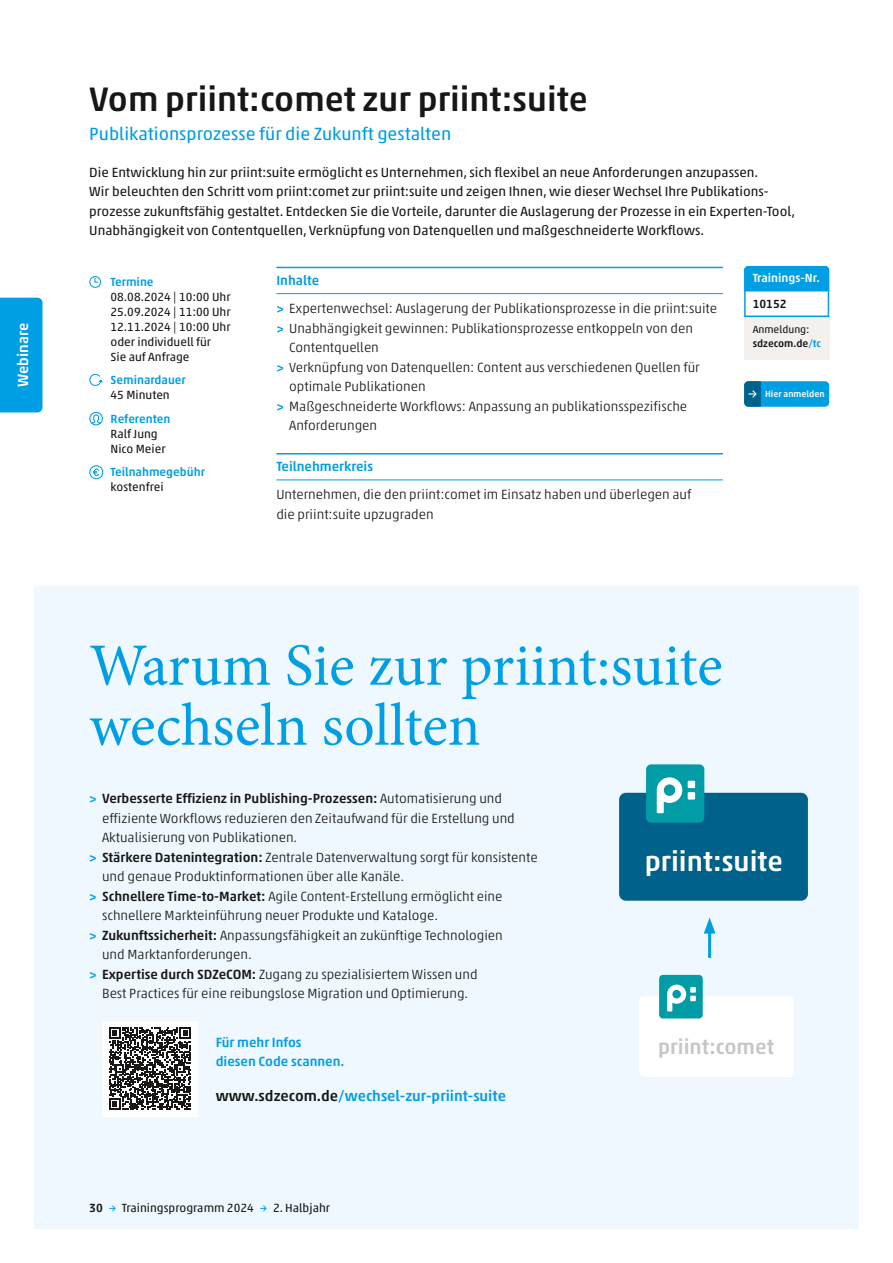
<style>
.page{position:relative;width:893px;height:1263px;background:#fff}
.page>*{position:absolute;margin:0;border:0;box-sizing:border-box;transform-origin:0 0}
.t1{font:60px/60px "Minion Pro";color:#009ee3}
.t2{font:500 34.5px "Akko Pro";color:#181716}
.t3{font:500 28.05px "Akko Pro";color:#fff}
.t4{font:500 21px "Akko Pro";color:#c5c6c6}
.t5{font:18px "Akko Pro";color:#009ee3}
.t6{font:500 15px "Akko Pro";color:#009ee3}
.t7{font:500 15px "Akko Pro";color:#fff}
.t8{font:300 13.5px/28px "Akko Pro";color:#181716}
.t9{font:13.5px/19.5px "Akko Pro";color:#181716}
.t10{font:500 13.5px "Akko Pro";color:#181716}
.t11{font:500 13.5px/19.5px "Akko Pro";color:#009ee3}
.t12{font:12px/15px "Akko Pro";color:#181716}
.t13{font:500 12px "Akko Pro";color:#009ee3}
.t14{font:500 12px "Akko Pro";color:#fff}
.t15{font:500 12px "Akko Pro";color:#181716}
.t16{font:10.5px/13.5px "Akko Pro";color:#181716}
.t17{font:500 9px "Akko Pro";color:#fff}
.s1{font-weight:500;color:#009ee3}
.s2{font-weight:500}
.s3{color:#009ee3}
.s4{font-weight:300}
.s5{color:#181716}
</style>
<div class="page">
<div style="left:34px;top:587px;width:825px;height:642px;background:#eef8fe"></div>
<hr style="left:276px;top:267px;width:447px;height:1px;background:#009ee3">
<hr style="left:276px;top:293px;width:447px;height:1px;background:#009ee3">
<hr style="left:276px;top:453px;width:447px;height:1px;background:#009ee3">
<hr style="left:276px;top:480px;width:447px;height:1px;background:#009ee3">
<svg style="left:89px;top:276px;width:12px;height:12px"></svg>
<svg style="left:89px;top:374px;width:14px;height:12px"></svg>
<svg style="left:89px;top:411px;width:14px;height:15px"></svg>
<div style="left:89px;top:465px;width:14px;height:14px;border:1px solid #009ee3;border-radius:50%"></div>
<svg style="left:93px;top:468px;width:7px;height:9px"></svg>
<svg style="left:744px;top:265px;width:86px;height:53px"></svg>
<div style="left:744px;top:317px;width:85px;height:42px;background:#f3f0ee"></div>
<div style="left:102px;top:1020px;width:96px;height:96px;background:#fff"></div>
<svg style="left:109px;top:1027px;width:82px;height:83px"></svg>
<div style="left:639px;top:996px;width:155px;height:81px;background:#fff;border-radius:5px"></div>
<div style="left:659px;top:975px;width:44px;height:43px;background:#019ca6;border-radius:4px"></div>
<svg style="left:667px;top:984px;width:29px;height:27px"></svg>
<div style="left:619px;top:793px;width:189px;height:108px;background:#00618a;border-radius:7px"></div>
<div style="left:646px;top:764px;width:58px;height:59px;background:#019ca6;border-radius:5px"></div>
<svg style="left:657px;top:777px;width:25px;height:36px"></svg>
<div style="left:688px;top:781px;width:7px;height:7px;background:#fff"></div>
<div style="left:688px;top:792px;width:7px;height:7px;background:#fff"></div>
<hr style="left:708px;top:928px;width:3px;height:30px;background:#009ee3">
<svg style="left:704px;top:917px;width:11px;height:16px"></svg>
<div style="left:0;top:298px;width:43px;height:114px;background:#009ee3"></div>
<div style="left:744px;top:381px;width:85px;height:26px;background:#009ee3;border-radius:4px"></div>
<svg style="left:744px;top:381px;width:17px;height:26px"></svg>
<p class="t7" style="left:14px;top:387px;width:66px;rotate:-90deg">Webinare</p>
<h2 class="t2" style="left:89px;top:78px;width:500px">Vom priint:comet zur priint:suite</h2>
<h3 class="t5" style="left:89px;top:123px;width:364px">Publikationsprozesse für die Zukunft gestalten</h3>
<p class="t9" style="left:89px;top:162px;width:707px">Die Entwicklung hin zur priint:suite ermöglicht es Unternehmen, sich flexibel an neue Anforderungen anzupassen.<br>Wir beleuchten den Schritt vom priint:comet zur priint:suite und zeigen Ihnen, wie dieser Wechsel Ihre Publikations&shy;prozesse zukunftsfähig gestaltet. Entdecken Sie die Vorteile, darunter die Auslagerung der Prozesse in ein Experten-Tool, Unabhängigkeit von Contentquellen, Verknüpfung von Datenquellen und maßgeschneiderte Workflows.</p>
<p class="t8" style="left:276px;top:266px;width:442px"><span class="s1">Inhalte<br>&gt;</span> Expertenwechsel: Auslagerung der Publikationsprozesse in die priint:suite</p>
<p class="t8" style="left:276px;top:314px;width:418px"><span class="s1">&gt;</span> Unabhängigkeit gewinnen: Publikationsprozesse entkoppeln von den</p>
<p class="t8" style="left:289px;top:333px;width:91px">Contentquellen</p>
<p class="t8" style="left:276px;top:353px;width:425px"><span class="s1">&gt;</span> Verknüpfung von Datenquellen: Content aus verschiedenen Quellen für</p>
<p class="t8" style="left:289px;top:372px;width:138px">optimale Publikationen</p>
<p class="t8" style="left:276px;top:392px;width:412px"><span class="s1">&gt;</span> Maßgeschneiderte Workflows: Anpassung an publikationsspezifische</p>
<p class="t8" style="left:289px;top:411px;width:90px">Anforderungen</p>
<p class="t11" style="left:276px;top:457px;width:98px">Teilnehmerkreis</p>
<p class="t8" style="left:276px;top:485px;width:417px;line-height:19.5px">Unternehmen, die den priint:comet im Einsatz haben und überlegen auf die priint:suite upzugraden</p>
<p class="t14" style="left:753px;top:271px;width:69px">Trainings-Nr.</p>
<p class="t13" style="left:111px;top:274px;width:45px">Termine</p>
<p class="t12" style="left:111px;top:289px;width:122px">08.08.2024 | 10:00 Uhr<br>25.09.2024 | 11:00 Uhr<br>12.11.2024 | 10:00 Uhr oder individuell für<br>Sie auf Anfrage</p>
<p class="t13" style="left:111px;top:373px;width:77px">Seminardauer</p>
<p class="t12" style="left:111px;top:387px;width:61px">45 Minuten</p>
<p class="t13" style="left:111px;top:411px;width:61px">Referenten</p>
<p class="t12" style="left:111px;top:426px;width:57px">Ralf Jung<br>Nico Meier</p>
<p class="t13" style="left:111px;top:465px;width:96px">Teilnahmegebühr</p>
<p class="t12" style="left:111px;top:479px;width:55px">kostenfrei</p>
<p class="t15" style="left:753px;top:296px;width:36px">10152</p>
<p class="t16" style="left:753px;top:323px;width:70px">Anmeldung: <span class="s2">sdzecom.de</span><span class="s1">/tc</span></p>
<p class="t17" style="left:765px;top:388px;width:61px">Hier anmelden</p>
<h1 class="t1" style="left:89px;top:636px;width:635px">Warum Sie zur priint:suite wechseln sollten</h1>
<p class="t10" style="left:89px;top:790px;width:414px"><span class="s3">&gt;</span> Verbesserte Effizienz in Publishing-Prozessen: <span class="s4">Automatisierung und</span></p>
<p class="t8" style="left:102px;top:804px;width:414px">effiziente Workflows reduzieren den Zeitaufwand für die Erstellung und</p>
<p class="t8" style="left:102px;top:823px;width:197px">Aktualisierung von Publikationen.</p>
<p class="t8" style="left:89px;top:843px;width:450px"><span class="s1">&gt;</span> <span class="s2">Stärkere Datenintegration:</span> Zentrale Datenverwaltung sorgt für konsistente</p>
<p class="t8" style="left:102px;top:862px;width:304px">und genaue Produktinformationen über alle Kanäle.</p>
<p class="t8" style="left:89px;top:882px;width:415px"><span class="s1">&gt;</span> <span class="s2">Schnellere Time-to-Market:</span> Agile Content-Erstellung ermöglicht eine</p>
<p class="t8" style="left:102px;top:901px;width:337px">schnellere Markteinführung neuer Produkte und Kataloge.</p>
<p class="t8" style="left:89px;top:921px;width:415px"><span class="s1">&gt;</span> <span class="s2">Zukunftssicherheit:</span> Anpassungsfähigkeit an zukünftige Technologien</p>
<p class="t8" style="left:102px;top:940px;width:151px">und Marktanforderungen.</p>
<p class="t8" style="left:89px;top:960px;width:390px"><span class="s1">&gt;</span> <span class="s2">Expertise durch SDZeCOM:</span> Zugang zu spezialisiertem Wissen und</p>
<p class="t8" style="left:102px;top:979px;width:368px">Best Practices für eine reibungslose Migration und Optimierung.</p>
<h3 class="t3" style="left:645px;top:844px;width:140px">priint:suite</h3>
<p class="t11" style="left:216px;top:1032px;width:130px">Für mehr Infos diesen Code scannen.</p>
<h3 class="t4" style="left:658px;top:1034px;width:117px">priint:comet</h3>
<p class="t6" style="left:216px;top:1086px;width:292px"><span class="s5">www.sdzecom.de</span>/wechsel-zur-priint-suite</p>
<p class="t12" style="left:89px;top:1201px;width:242px"><span class="s2">30</span> <span class="s3">→</span> Trainingsprogramm 2024 <span class="s3">→</span> 2. Halbjahr</p>
</div>
